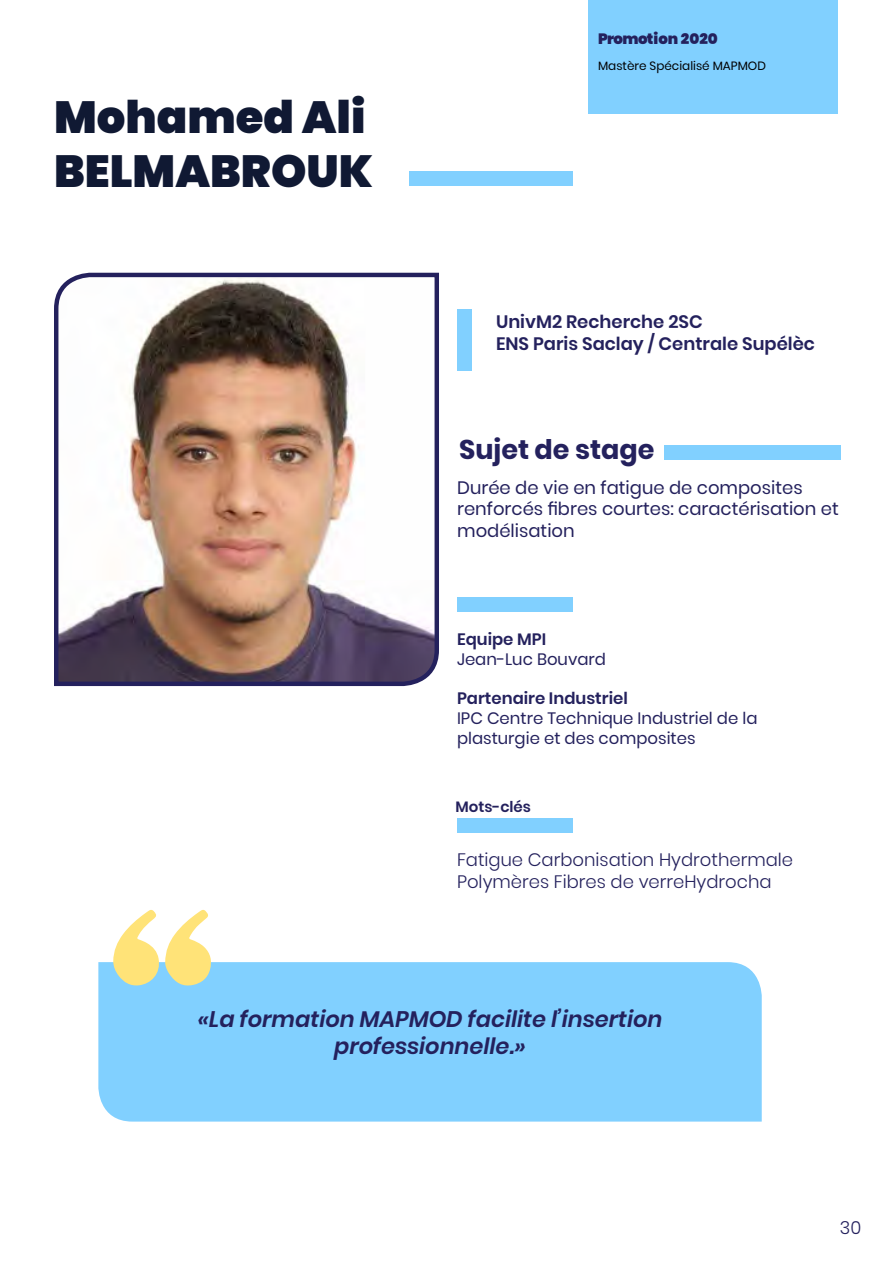
<style>
.page{position:relative;width:893px;height:1263px;background:#fff}
.page>*{position:absolute;margin:0;border:0;box-sizing:border-box;transform-origin:0 0}
.t1{font:900 45px/54px "Poppins";color:#101933}
.t2{font:700 27px "Poppins";color:#24215d}
.t3{font:italic 600 22.5px/27px "Poppins";color:#24215d;text-align:center}
.t4{font:18px/21.6px "Poppins";color:#24215d}
.t5{font:300 18px/21.6px "Poppins";color:#24215d}
.t6{font:600 18px/21.6px "Poppins";color:#24215d}
.t7{font:16.5px/19.8px "Poppins";color:#24215d}
.t8{font:600 16.5px "Poppins";color:#24215d}
.t9{font:900 15px "Poppins";color:#24215d}
.t10{font:600 15px "Poppins";color:#24215d}
.t11{font:12px "Poppins";color:#000}
</style>
<div class="page">
<div style="left:98px;top:962px;width:664px;height:159px;background:#81d0ff"></div>
<div style="left:588px;top:0;width:250px;height:114px;background:#81d0ff"></div>
<img style="left:54px;top:272px;width:385px;height:415px">
<div style="left:457px;top:597px;width:116px;height:15px;background:#81d0ff"></div>
<div style="left:664px;top:445px;width:177px;height:14px;background:#81d0ff"></div>
<div style="left:457px;top:309px;width:14px;height:61px;background:#81d0ff"></div>
<div style="left:457px;top:818px;width:116px;height:15px;background:#81d0ff"></div>
<div style="left:410px;top:172px;width:163px;height:14px;background:#81d0ff"></div>
<svg style="left:113px;top:909px;width:99px;height:78px"></svg>
<p class="t9" style="left:598px;top:30px;width:121px">Promotion 2020</p>
<h1 class="t1" style="left:54px;top:90px;width:320px">Mohamed Ali<br>BELMABROUK</h1>
<p class="t11" style="left:598px;top:59px;width:169px">Mastère Spécialisé MAPMOD</p>
<p class="t6" style="left:496px;top:311px;width:320px">UnivM2 Recherche 2SC<br>ENS Paris Saclay / Centrale Supélèc</p>
<h2 class="t2" style="left:459px;top:434px;width:197px">Sujet de stage</h2>
<p class="t4" style="left:457px;top:477px;width:383px">Durée de vie en fatigue de composites renforcés fibres courtes: caractérisation et modélisation</p>
<p class="t8" style="left:457px;top:630px;width:91px">Equipe MPI</p>
<p class="t7" style="left:457px;top:649px;width:151px">Jean-Luc Bouvard</p>
<p class="t8" style="left:457px;top:689px;width:172px">Partenaire Industriel</p>
<p class="t7" style="left:457px;top:708px;width:302px">IPC Centre Technique Industriel de la plasturgie et des composites</p>
<p class="t10" style="left:455px;top:798px;width:77px">Mots-clés</p>
<p class="t5" style="left:457px;top:849px;width:338px">Fatigue Carbonisation Hydrothermale<br>Polymères Fibres de verreHydrocha</p>
<p class="t3" style="left:198px;top:1006px;width:466px">«La formation MAPMOD facilite l’insertion professionnelle.»</p>
<p class="t5" style="left:840px;top:1217px;width:23px">30</p>
</div>
